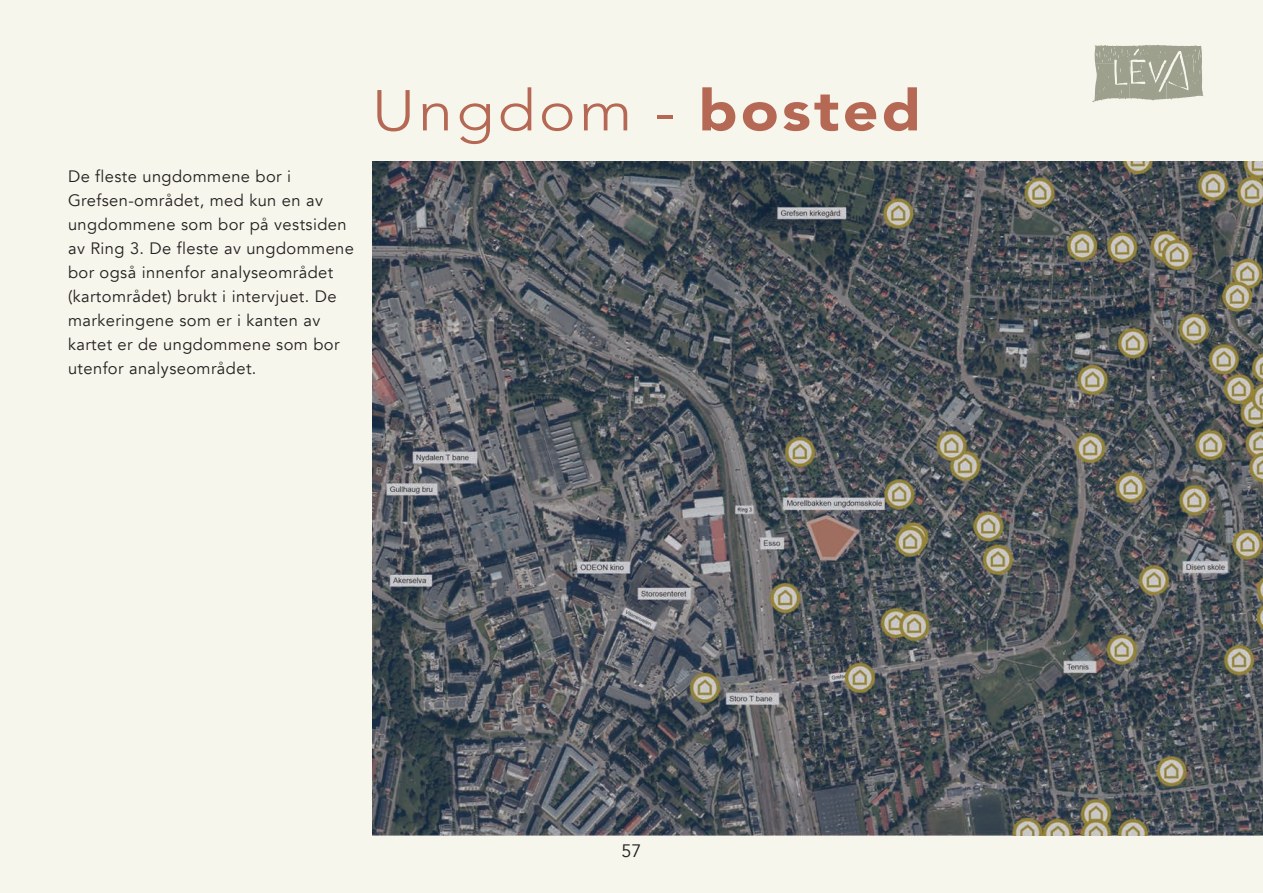
<style>
.page{position:relative;width:1263px;height:893px;background:#f7f6ec}
.page>*{position:absolute;margin:0;border:0;box-sizing:border-box;transform-origin:0 0}
.t1{font:300 57px "Avenir";letter-spacing:.05em;color:#b56854;scale:1.1 1}
.t2{font:18px "Avenir";color:#231f20}
.t3{font:16.5px/24px "Avenir";letter-spacing:.025em;color:#231f20}
.s1{font-weight:900}
</style>
<div class="page">
<svg style="left:1092px;top:45px;width:111px;height:57px;background:#aeb09f"></svg>
<img style="left:372px;top:162px;width:891px;height:673px">
<p class="t3" style="left:68px;top:165px;width:287px">De fleste ungdommene bor i<br>Grefsen-området, med kun en av ungdommene som bor på vestsiden av Ring 3. De fleste av ungdommene bor også innenfor analyseområdet (kartområdet) brukt i intervjuet. De markeringene som er i kanten av kartet er de ungdommene som bor utenfor analyseområdet.</p>
<p class="t1" style="left:372px;top:77px;width:501px">Ungdom - <span class="s1">bosted</span></p>
<p class="t2" style="left:621px;top:840px;width:22px">57</p>
</div>
